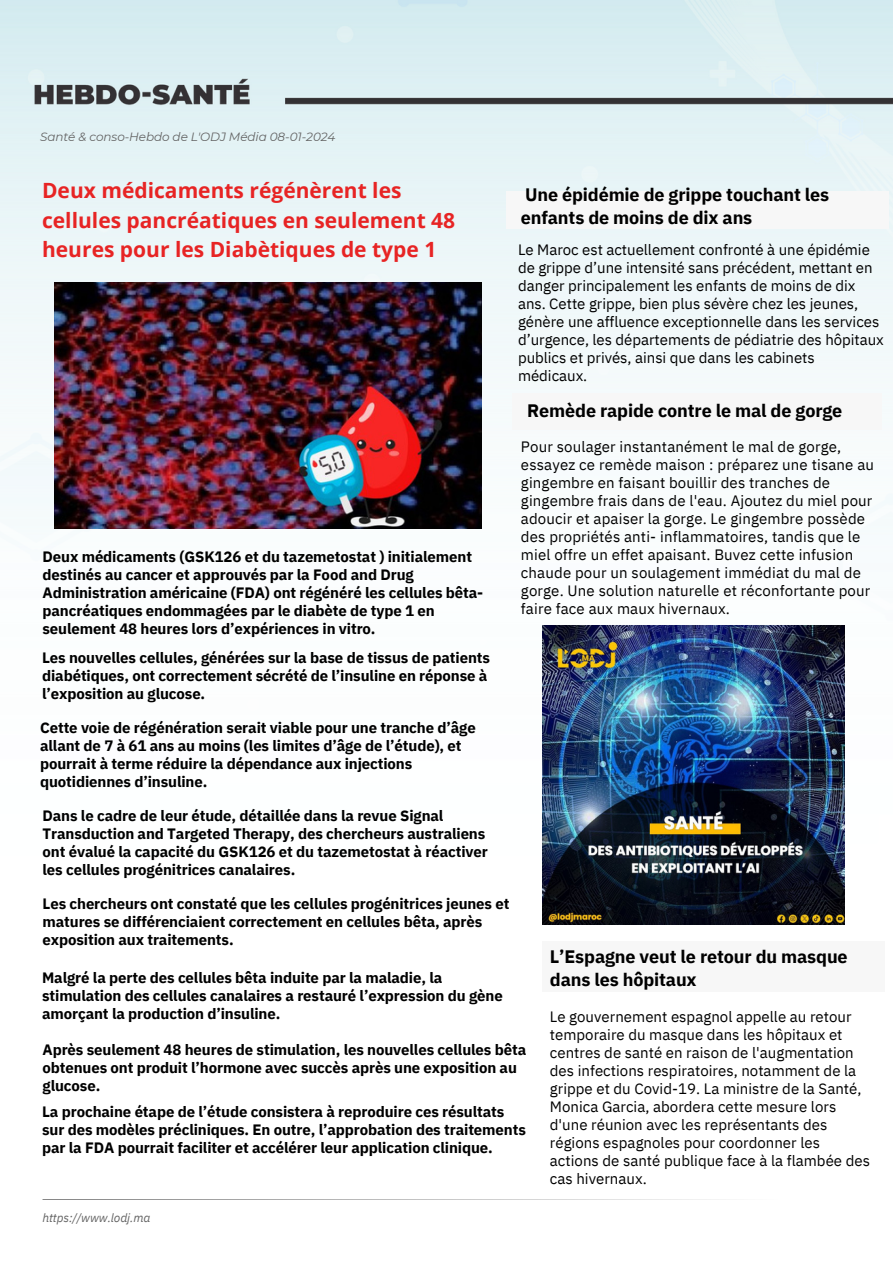
<style>
.page{position:relative;width:893px;height:1264px;background:#fff}
.page>*{position:absolute;margin:0;border:0;box-sizing:border-box;transform-origin:0 0}
.t1{font:700 21px/29.2px "Open Sans";color:#e72424}
.t2{font:700 18px/22.5px "IBM Plex Sans";letter-spacing:-.01em;color:#000}
.t3{font:700 15px/18px "IBM Plex Sans";letter-spacing:-.01em;color:#000}
.t4{font:15px/18px "IBM Plex Sans";color:#000}
.t5{font:italic 12px "Montserrat";letter-spacing:-.01em;color:#646464}
.t6{font:italic 12px "IBM Plex Sans";letter-spacing:-.01em;color:#646464}
</style>
<div class="page">
<img style="left:0;top:0;width:892px;height:1200px">
<svg style="left:42px;top:161px;width:808px;height:1px"></svg>
<svg style="left:43px;top:1199px;width:807px;height:1px"></svg>
<img style="left:55px;top:282px;width:426px;height:247px">
<div style="left:506px;top:191px;width:382px;height:38px;background:#f7f7f7"></div>
<div style="left:513px;top:393px;width:369px;height:36px;background:#f7f7f7"></div>
<img style="left:542px;top:625px;width:302px;height:299px">
<div style="left:542px;top:941px;width:342px;height:51px;background:#f7f7f7"></div>
<p class="t5" style="left:40px;top:129px;width:297px">Santé &amp; conso-Hebdo de L'ODJ Média 08-01-2024</p>
<p class="t1" style="left:42px;top:175px;width:414px">Deux médicaments régénèrent les cellules pancréatiques en seulement 48 heures pour les Diabètiques de type 1</p>
<p class="t2" style="left:521px;top:183px;width:310px">Une épidémie de grippe touchant les enfants de moins de dix ans</p>
<p class="t4" style="left:518px;top:241px;width:367px">Le Maroc est actuellement confronté à une épidémie de grippe d’une intensité sans précédent, mettant en danger principalement les enfants de moins de dix ans. Cette grippe, bien plus sévère chez les jeunes, génère une affluence exceptionnelle dans les services d’urgence, les départements de pédiatrie des hôpitaux publics et privés, ainsi que dans les cabinets médicaux.</p>
<p class="t2" style="left:527px;top:399px;width:316px">Remède rapide contre le mal de gorge</p>
<p class="t4" style="left:521px;top:437px;width:354px">Pour soulager instantanément le mal de gorge, essayez ce remède maison : préparez une tisane au gingembre en faisant bouillir des tranches de gingembre frais dans de l'eau. Ajoutez du miel pour adoucir et apaiser la gorge. Le gingembre possède des propriétés anti- inflammatoires, tandis que le miel offre un effet apaisant. Buvez cette infusion chaude pour un soulagement immédiat du mal de gorge. Une solution naturelle et réconfortante pour faire face aux maux hivernaux.</p>
<p class="t3" style="left:43px;top:547px;width:442px">Deux médicaments (GSK126 et du tazemetostat ) initialement destinés au cancer et approuvés par la Food and Drug Administration américaine (FDA) ont régénéré les cellules bêta&shy;pancréatiques endommagées par le diabète de type 1 en seulement 48 heures lors d’expériences in vitro.</p>
<p class="t3" style="left:42px;top:648px;width:449px">Les nouvelles cellules, générées sur la base de tissus de patients diabétiques, ont correctement sécrété de l’insuline en réponse à l’exposition au glucose.</p>
<p class="t3" style="left:40px;top:718px;width:437px">Cette voie de régénération serait viable pour une tranche d’âge allant de 7 à 61 ans au moins (les limites d’âge de l’étude), et pourrait à terme réduire la dépendance aux injections quotidiennes d’insuline.</p>
<p class="t3" style="left:43px;top:806px;width:447px">Dans le cadre de leur étude, détaillée dans la revue Signal Transduction and Targeted Therapy, des chercheurs australiens ont évalué la capacité du GSK126 et du tazemetostat à réactiver les cellules progénitrices canalaires.</p>
<p class="t3" style="left:43px;top:894px;width:468px">Les chercheurs ont constaté que les cellules progénitrices jeunes et matures se différenciaient correctement en cellules bêta, après exposition aux traitements.</p>
<p class="t3" style="left:42px;top:968px;width:462px">Malgré la perte des cellules bêta induite par la maladie, la stimulation des cellules canalaires a restauré l’expression du gène amorçant la production d’insuline.</p>
<p class="t3" style="left:43px;top:1040px;width:485px">Après seulement 48 heures de stimulation, les nouvelles cellules bêta obtenues ont produit l’hormone avec succès après une exposition au glucose.</p>
<p class="t3" style="left:42px;top:1102px;width:485px">La prochaine étape de l’étude consistera à reproduire ces résultats sur des modèles précliniques. En outre, l’approbation des traitements par la FDA pourrait faciliter et accélérer leur application clinique.</p>
<p class="t2" style="left:550px;top:945px;width:299px">L’Espagne veut le retour du masque dans les hôpitaux</p>
<p class="t4" style="left:550px;top:1007px;width:322px">Le gouvernement espagnol appelle au retour temporaire du masque dans les hôpitaux et centres de santé en raison de l'augmentation des infections respiratoires, notamment de la grippe et du Covid-19. La ministre de la Santé, Monica Garcia, abordera cette mesure lors d'une réunion avec les représentants des régions espagnoles pour coordonner les actions de santé publique face à la flambée des cas hivernaux.</p>
<p class="t6" style="left:43px;top:1209px;width:109px">https://www.lodj.ma</p>
</div>
